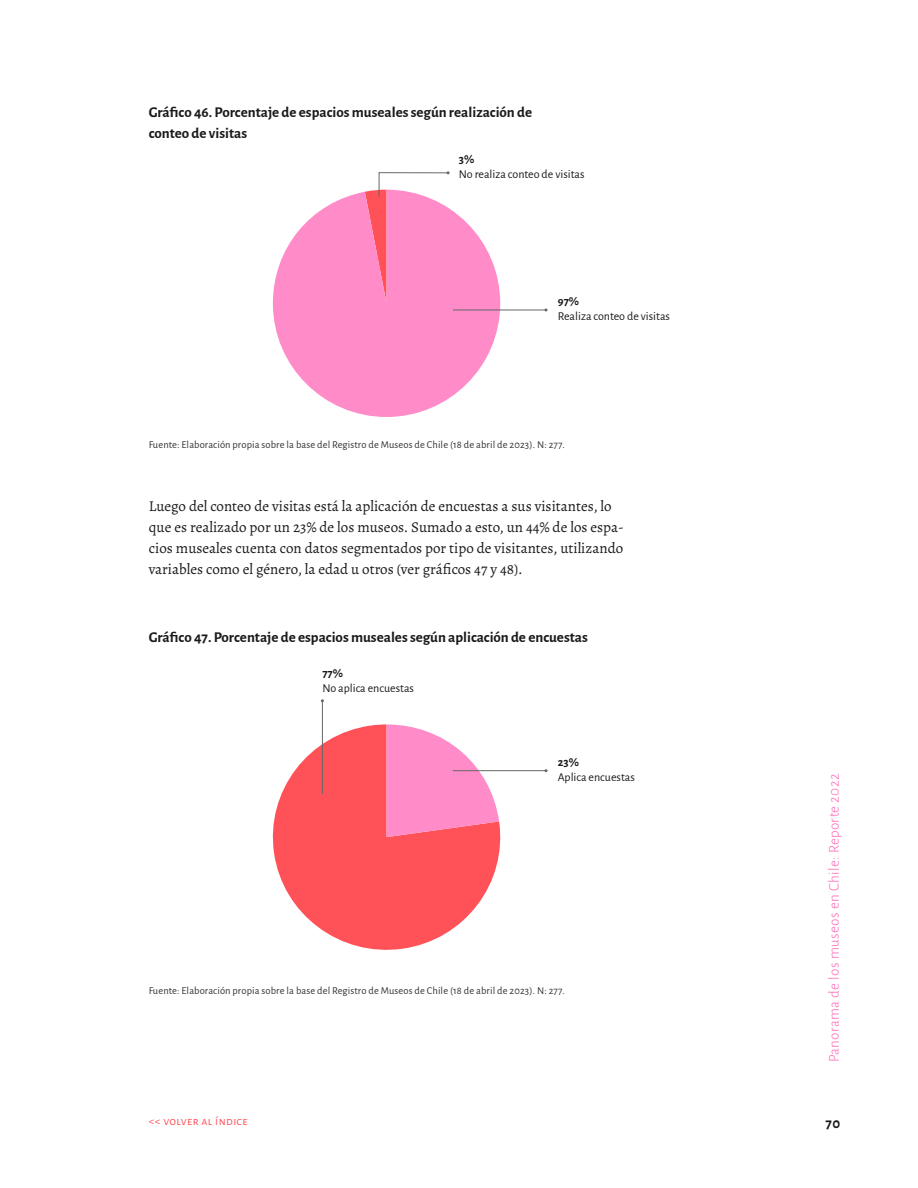
<style>
.page{position:relative;width:918px;height:1188px;background:#fff}
.page>*{position:absolute;margin:0;border:0;box-sizing:border-box;transform-origin:0 0}
.t1{font:15px/21px "Alegreya";color:#1a1a1a}
.t2{font:700 15px/21px "Alegreya Sans";color:#1a1a1a}
.t3{font:300 15px "Alegreya Sans";letter-spacing:.025em;color:#fe60b4}
.t4{font:12px "Alegreya Sans";color:#1a1a1a}
.t5{font:12px "Alegreya Sans";color:#ff5158}
.t6{font:700 12px "Alegreya Sans";color:#1a1a1a}
.t7{font:10.5px "Alegreya Sans";letter-spacing:.01em;color:#333}
</style>
<div class="page">
<svg style="left:273px;top:191px;width:227px;height:226px;fill:#ff8cc9"></svg>
<hr style="left:453px;top:310px;width:93px;height:1px;background:#666">
<svg style="left:365px;top:171px;width:85px;height:132px"></svg>
<svg style="left:272px;top:724px;width:236px;height:226px;fill:#ff5158"></svg>
<svg style="left:387px;top:724px;width:112px;height:113px"></svg>
<hr style="left:322px;top:701px;width:1px;height:93px;background:#666">
<hr style="left:453px;top:770px;width:93px;height:1px;background:#666">
<p class="t2" style="left:149px;top:101px;width:385px">Gráfico 46. Porcentaje de espacios museales según realización de conteo de visitas</p>
<p class="t6" style="left:459px;top:150px;width:17px">3%</p>
<p class="t4" style="left:459px;top:165px;width:127px">No realiza conteo de visitas</p>
<p class="t6" style="left:558px;top:292px;width:23px">97%</p>
<p class="t4" style="left:558px;top:308px;width:114px">Realiza conteo de visitas</p>
<p class="t7" style="left:149px;top:437px;width:418px">Fuente: Elaboración propia sobre la base del Registro de Museos de Chile (18 de abril de 2023). N: 277.</p>
<p class="t1" style="left:149px;top:495px;width:477px">Luego del conteo de visitas está la aplicación de encuestas a sus visitantes, lo que es realizado por un 23% de los museos. Sumado a esto, un 44% de los espa&shy;cios museales cuenta con datos segmentados por tipo de visitantes, utilizando variables como el género, la edad u otros (ver gráficos 47 y 48).</p>
<p class="t2" style="left:149px;top:626px;width:441px">Gráfico 47. Porcentaje de espacios museales según aplicación de encuestas</p>
<p class="t6" style="left:322px;top:665px;width:22px">77%</p>
<p class="t4" style="left:322px;top:680px;width:93px">No aplica encuestas</p>
<p class="t6" style="left:558px;top:753px;width:23px">23%</p>
<p class="t4" style="left:558px;top:769px;width:78px">Aplica encuestas</p>
<p class="t7" style="left:149px;top:983px;width:418px">Fuente: Elaboración propia sobre la base del Registro de Museos de Chile (18 de abril de 2023). N: 277.</p>
<p class="t3" style="left:824px;top:1062px;width:290px;rotate:-90deg">Panorama de los museos en Chile: Reporte 2022</p>
<p class="t5" style="left:149px;top:1113px;width:100px">&lt;&lt; volver al índice</p>
<p class="t2" style="left:826px;top:1111px;width:16px">70</p>
</div>
